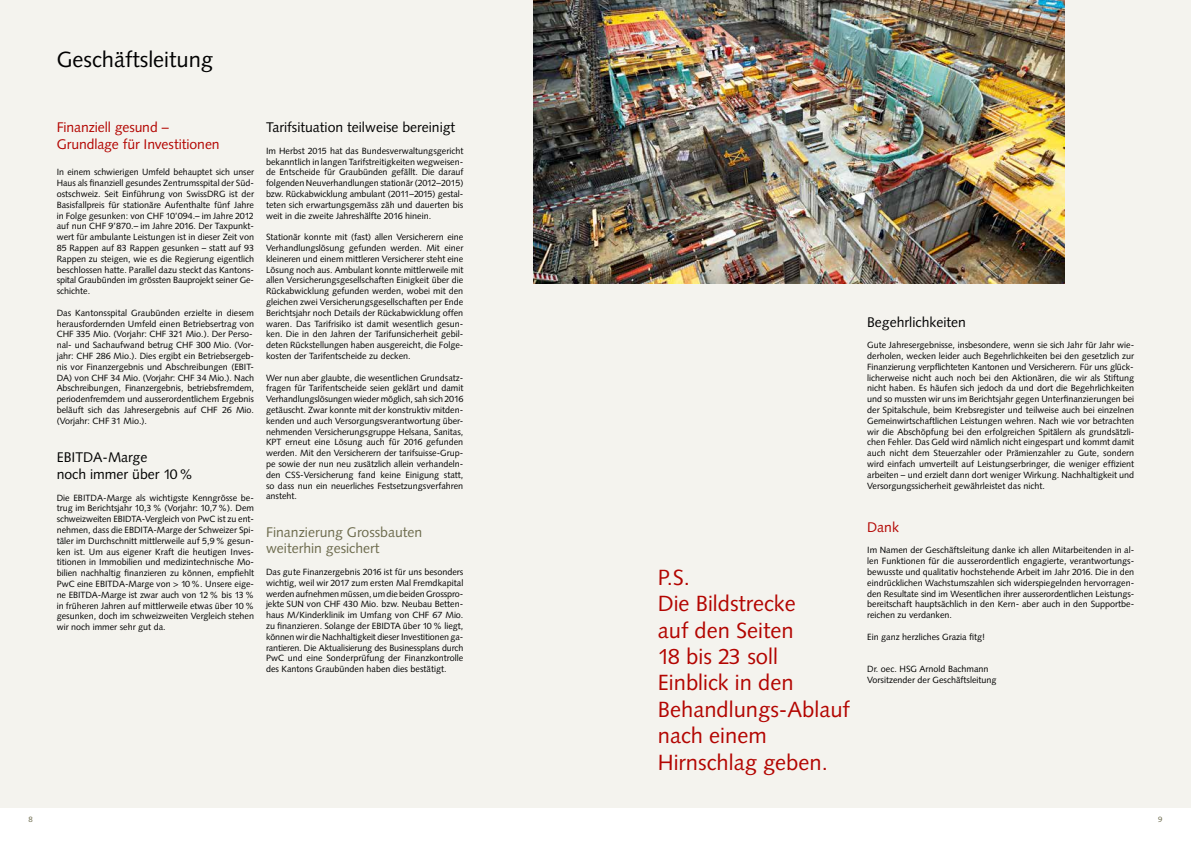
<style>
.page{position:relative;width:1191px;height:842px;background:#fff}
.page>*{position:absolute;margin:0;border:0;box-sizing:border-box;transform-origin:0 0}
.t1{font:22px/26.4px "Syntax";color:#b30501}
.t2{font:22px "Syntax";color:#000}
.t3{font:14px/16.8px "Syntax";color:#000}
.t4{font:14px/16.8px "Syntax";letter-spacing:-.005em;color:#b30501}
.t5{font:14px/16.8px "Syntax";color:#6d6b4d}
.t6{font:9px/10.8px "Syntax";color:#000;text-align:justify}
.t7{font:7.8px "Syntax";color:#6d6b4d}
</style>
<div class="page">
<div style="left:0;top:0;width:1191px;height:808px;background:#f4f3ee"></div>
<img style="left:533px;top:0;width:531px;height:283px">
<h1 class="t2" style="left:57px;top:47px;width:158px">Geschäftsleitung</h1>
<h2 class="t4" style="left:57px;top:119px;width:164px">Finanziell gesund –<br>Grundlage für Investitionen</h2>
<p class="t6" style="left:57px;top:167px;width:199px">In einem schwierigen Umfeld behauptet sich unser Haus als finanziell gesundes Zentrumsspital der Süd&shy;ostschweiz. Seit Einführung von SwissDRG ist der Basisfallpreis für stationäre Aufenthalte fünf Jahre in Folge gesunken: von CHF 10’094.– im Jahre 2012 auf nun CHF 9’870.– im Jahre 2016. Der Taxpunkt&shy;wert für ambulante Leistungen ist in dieser Zeit von 85 Rappen auf 83 Rappen gesunken – statt auf 93<br>Rappen zu steigen, wie es die Regierung eigentlich beschlossen hatte. Parallel dazu steckt das Kantons&shy;spital Graubünden im grössten Bauprojekt seiner Ge&shy;schichte.</p>
<p class="t6" style="left:57px;top:307px;width:199px;text-align:left">Das Kantonsspital Graubünden erzielte in diesem herausfordernden Umfeld einen Betriebsertrag von CHF 335 Mio. (Vorjahr: CHF 321 Mio.). Der Perso&shy;nal- und Sachaufwand betrug CHF 300 Mio. (Vor&shy;jahr: CHF 286 Mio.). Dies ergibt ein Betriebsergeb&shy;nis vor Finanzergebnis und Abschreibungen (EBIT-DA) von CHF 34 Mio. (Vorjahr: CHF 34 Mio.). Nach Abschreibungen, Finanzergebnis, betriebsfremdem, periodenfremdem und ausserordentlichem Ergebnis beläuft sich das Jahresergebnis auf CHF 26 Mio. (Vorjahr: CHF 31 Mio.).</p>
<h2 class="t3" style="left:57px;top:449px;width:138px">EBITDA-Marge<br>noch immer über 10%</h2>
<p class="t6" style="left:57px;top:492px;width:199px">Die EBITDA-Marge als wichtigste Kenngrösse be&shy;trug im Berichtsjahr 10,3% (Vorjahr: 10,7%). Dem schweizweiten EBIDTA-Vergleich von PwC ist zu ent&shy;nehmen, dass die EBDITA-Marge der Schweizer Spi&shy;täler im Durchschnitt mittlerweile auf 5,9% gesun&shy;ken ist. Um aus eigener Kraft die heutigen Inves&shy;titionen in Immobilien und medizintechnische Mo&shy;bilien nachhaltig finanzieren zu können, empfiehlt PwC eine EBITDA-Marge von &gt; 10%. Unsere eige&shy;ne EBITDA-Marge ist zwar auch von 12% bis 13% in früheren Jahren auf mittlerweile etwas über 10% gesunken, doch im schweizweiten Vergleich stehen wir noch immer sehr gut da.</p>
<h2 class="t3" style="left:266px;top:119px;width:191px">Tarifsituation teilweise bereinigt</h2>
<p class="t6" style="left:266px;top:145px;width:199px">Im Herbst 2015 hat das Bundesverwaltungsgericht bekanntlich in langen Tarifstreitigkeiten wegweisen&shy;de Entscheide für Graubünden gefällt. Die darauf folgenden Neuverhandlungen stationär (2012–2015) bzw. Rückabwicklung ambulant (2011–2015) gestal&shy;teten sich erwartungsgemäss zäh und dauerten bis weit in die zweite Jahreshälfte 2016 hinein.</p>
<p class="t6" style="left:266px;top:232px;width:199px">Stationär konnte mit (fast) allen Versicherern eine Verhandlungslösung gefunden werden. Mit einer kleineren und einem mittleren Versicherer steht eine Lösung noch aus. Ambulant konnte mittlerweile mit allen Versicherungsgesellschaften Einigkeit über die Rückabwicklung gefunden werden, wobei mit den gleichen zwei Versicherungsgesellschaften per Ende Berichtsjahr noch Details der Rückabwicklung offen waren. Das Tarifrisiko ist damit wesentlich gesun&shy;ken. Die in den Jahren der Tarifunsicherheit gebil&shy;deten Rückstellungen haben ausgereicht, die Folge&shy;kosten der Tarifentscheide zu decken.</p>
<p class="t6" style="left:266px;top:372px;width:199px">Wer nun aber glaubte, die wesentlichen Grundsatz&shy;fragen für Tarifentscheide seien geklärt und damit Verhandlungslösungen wieder möglich, sah sich 2016 getäuscht. Zwar konnte mit der konstruktiv mitden&shy;kenden und auch Versorgungsverantwortung über&shy;nehmenden Versicherungsgruppe Helsana, Sanitas, KPT erneut eine Lösung auch für 2016 gefunden werden. Mit den Versicherern der tarifsuisse-Grup&shy;pe sowie der nun neu zusätzlich allein verhandeln&shy;den CSS-Versicherung fand keine Einigung statt, so dass nun ein neuerliches Festsetzungsverfahren ansteht.</p>
<h2 class="t5" style="left:266px;top:523px;width:158px">Finanzierung Grossbauten weiterhin gesichert</h2>
<p class="t6" style="left:266px;top:566px;width:199px">Das gute Finanzergebnis 2016 ist für uns besonders wichtig, weil wir 2017 zum ersten Mal Fremdkapital werden aufnehmen müssen, um die beiden Grosspro&shy;jekte SUN von CHF 430 Mio. bzw. Neubau Betten&shy;haus M/Kinderklinik im Umfang von CHF 67 Mio. zu finanzieren. Solange der EBIDTA über 10% liegt, können wir die Nachhaltigkeit dieser Investitionen ga&shy;rantieren. Die Aktualisierung des Businessplans durch PwC und eine Sonderprüfung der Finanzkontrolle des Kantons Graubünden haben dies bestätigt.</p>
<h1 class="t1" style="left:658px;top:564px;width:193px">P.S.<br>Die Bildstrecke<br>auf den Seiten<br>18 bis 23 soll<br>Einblick in den<br>Behandlungs-Ablauf nach einem<br>Hirnschlag geben.</h1>
<h2 class="t3" style="left:867px;top:313px;width:100px">Begehrlichkeiten</h2>
<p class="t6" style="left:867px;top:340px;width:269px">Gute Jahresergebnisse, insbesondere, wenn sie sich Jahr für Jahr wie&shy;derholen, wecken leider auch Begehrlichkeiten bei den gesetzlich zur Finanzierung verpflichteten Kantonen und Versicherern. Für uns glück&shy;licherweise nicht auch noch bei den Aktionären, die wir als Stiftung nicht haben. Es häufen sich jedoch da und dort die Begehrlichkeiten und so mussten wir uns im Berichtsjahr gegen Unterfinanzierungen bei der Spitalschule, beim Krebsregister und teilweise auch bei einzelnen Gemeinwirtschaftlichen Leistungen wehren. Nach wie vor betrachten wir die Abschöpfung bei den erfolgreichen Spitälern als grundsätzli&shy;chen Fehler. Das Geld wird nämlich nicht eingespart und kommt damit auch nicht dem Steuerzahler oder Prämienzahler zu Gute, sondern wird einfach umverteilt auf Leistungserbringer, die weniger effizient arbeiten – und erzielt dann dort weniger Wirkung. Nachhaltigkeit und Versorgungssicherheit gewährleistet das nicht.</p>
<h2 class="t4" style="left:867px;top:518px;width:33px">Dank</h2>
<p class="t6" style="left:867px;top:545px;width:269px">Im Namen der Geschäftsleitung danke ich allen Mitarbeitenden in al&shy;len Funktionen für die ausserordentlich engagierte, verantwortungs&shy;bewusste und qualitativ hochstehende Arbeit im Jahr 2016. Die in den eindrücklichen Wachstumszahlen sich widerspiegelnden hervorragen&shy;den Resultate sind im Wesentlichen ihrer ausserordentlichen Leistungs&shy;bereitschaft hauptsächlich in den Kern- aber auch in den Supportbe&shy;reichen zu verdanken.</p>
<p class="t6" style="left:867px;top:631px;width:120px">Ein ganz herzliches Grazia fitg!</p>
<p class="t6" style="left:867px;top:664px;width:131px">Dr. oec. HSG Arnold Bachmann<br>Vorsitzender der Geschäftsleitung</p>
<p class="t7" style="left:28px;top:815px;width:6px">8</p>
<p class="t7" style="left:1158px;top:815px;width:6px">9</p>
</div>
